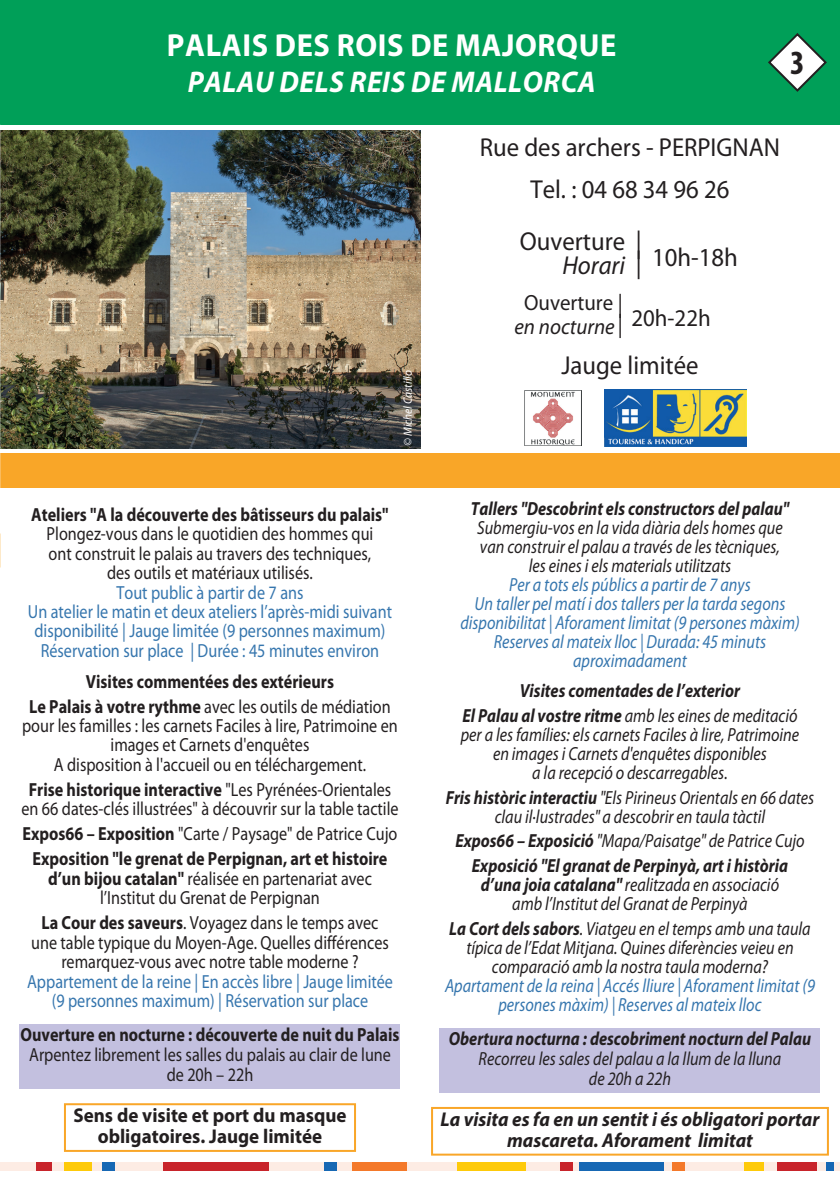
<style>
.page{position:relative;width:840px;height:1191px;background:#fff}
.page>*{position:absolute;margin:0;border:0;box-sizing:border-box;transform-origin:0 0}
.t1{font:700 condensed 34px "Myriad Pro";color:#231f20}
.t2{font:700 32px "Myriad Pro";letter-spacing:.02em;color:#fff;scale:.95 1}
.t3{font:italic 700 30px "Myriad Pro";letter-spacing:.02em;color:#fff;scale:.95 1}
.t4{font:26px/42px "Myriad Pro";color:#231f20;text-align:center;scale:.95 1}
.t5{font:italic 26px "Myriad Pro";color:#231f20;scale:.95 1}
.t6{font:24px "Myriad Pro";color:#231f20;scale:.95 1}
.t7{font:italic 22px "Myriad Pro";color:#231f20;scale:.95 1}
.t8{font:22px "Myriad Pro";color:#231f20;scale:.95 1}
.t9{font:italic 700 20px/21px "Myriad Pro";color:#231f20;text-align:center;scale:.95 1}
.t10{font:700 20px/21px "Myriad Pro";color:#231f20;text-align:center;scale:.95 1}
.t11{font:19px/19.4px "Myriad Pro";color:#231f20;text-align:center;scale:.85 1}
.t12{font:italic 19px/19px "Myriad Pro";color:#231f20;text-align:center;scale:.85 1}
.t13{font:italic 19px/19px "Myriad Pro";color:#3676ae;text-align:center;scale:.85 1}
.t14{font:700 19px/25px "Myriad Pro";color:#231f20;text-align:center;scale:.85 1}
.t15{font:19px/19.4px "Myriad Pro";color:#3676ae;text-align:center;scale:.85 1}
.t16{font:italic 700 19px/24.6px "Myriad Pro";color:#231f20;text-align:center;scale:.85 1}
.t17{font:italic 12px "Myriad Pro";color:#fff;scale:.95 1}
.s1{font-size:28.6px}
.s2{font-style:normal;font-size:28.6px}
.s3{font-size:24.2px}
.s4{font-style:normal;font-size:24.2px}
.s5{font-weight:400}
.s6{font-weight:700}
</style>
<div class="page">
<div style="left:439px;top:1027px;width:380px;height:25px;background:#c3c0df"></div>
<div style="left:439px;top:1047px;width:380px;height:25px;background:#c3c0df"></div>
<div style="left:439px;top:1067px;width:380px;height:25px;background:#c3c0df"></div>
<div style="left:431px;top:1107px;width:397px;height:48px;border:2px solid #f9a628"></div>
<div style="left:20px;top:1024px;width:380px;height:24px;background:#c3c0df"></div>
<div style="left:20px;top:1044px;width:380px;height:24px;background:#c3c0df"></div>
<div style="left:20px;top:1064px;width:380px;height:24px;background:#c3c0df"></div>
<div style="left:64px;top:1103px;width:292px;height:48px;border:2px solid #f9a628"></div>
<div style="left:0;top:454px;width:839px;height:34px;background:#f9a628"></div>
<img style="left:604px;top:390px;width:142px;height:56px">
<img style="left:524px;top:390px;width:57px;height:56px">
<img style="left:0;top:130px;width:420px;height:318px">
<div style="left:0;top:0;width:839px;height:125px;background:#009f58"></div>
<svg style="left:768px;top:33px;width:59px;height:59px"></svg>
<div style="left:0;top:1162px;width:839px;height:9px;background:#fdece4"></div>
<div style="left:324px;top:1162px;width:13px;height:9px;background:#1768b4"></div>
<div style="left:162px;top:1162px;width:106px;height:9px;background:#c8242b"></div>
<div style="left:103px;top:1162px;width:12px;height:9px;background:#1768b4"></div>
<div style="left:65px;top:1162px;width:27px;height:9px;background:#feca0a"></div>
<div style="left:36px;top:1162px;width:16px;height:9px;background:#c8242b"></div>
<div style="left:351px;top:1162px;width:55px;height:9px;background:#f4792a"></div>
<div style="left:457px;top:1162px;width:68px;height:9px;background:#feca0a"></div>
<div style="left:560px;top:1162px;width:12px;height:9px;background:#c8242b"></div>
<div style="left:578px;top:1162px;width:85px;height:9px;background:#1768b4"></div>
<div style="left:671px;top:1162px;width:13px;height:9px;background:#f4792a"></div>
<div style="left:743px;top:1162px;width:20px;height:9px;background:#feca0a"></div>
<div style="left:777px;top:1162px;width:39px;height:9px;background:#c8242b"></div>
<div style="left:825px;top:1162px;width:8px;height:9px;background:#1768b4"></div>
<h2 class="t2" style="left:167px;top:28px;width:474px">PALAIS DES ROIS DE MAJORQUE</h2>
<h3 class="t3" style="left:188px;top:66px;width:430px">PALAU DELS REIS DE MALLORCA</h3>
<h1 class="t1" style="left:789px;top:44px;width:16px">3</h1>
<p class="t17" style="left:401px;top:446px;width:81px;rotate:-90deg">© Michel Castillo</p>
<h3 class="t4" style="left:479px;top:126px;width:317px">Rue des archers - PERPIGNAN<br>Tel. : 04 68 34 96 26</h3>
<h3 class="t4" style="left:519px;top:221px;width:129px">Ouverture <span class="s1">|</span></h3>
<h3 class="t5" style="left:562px;top:251px;width:85px">Horari <span class="s2">|</span></h3>
<h3 class="t4" style="left:651px;top:237px;width:92px">10h-18h</h3>
<p class="t8" style="left:524px;top:291px;width:105px">Ouverture <span class="s3">|</span></p>
<p class="t6" style="left:631px;top:305px;width:85px">20h-22h</p>
<p class="t7" style="left:514px;top:315px;width:115px">en nocturne <span class="s4">|</span></p>
<h3 class="t4" style="left:561px;top:345px;width:146px">Jauge limitée</h3>
<p class="t14" style="left:31px;top:502px;width:422px">Ateliers "A la découverte des bâtisseurs du palais"</p>
<p class="t11" style="left:47px;top:524px;width:385px">Plongez-vous dans le quotidien des hommes qui ont construit le palais au travers des techniques, des outils et matériaux utilisés.</p>
<p class="t15" style="left:28px;top:583px;width:429px">Tout public à partir de 7 ans<br>Un atelier le matin et deux ateliers l’après-midi suivant disponibilité | Jauge limitée (9 personnes maximum)<br>Réservation sur place | Durée : 45 minutes environ</p>
<p class="t14" style="left:29px;top:669px;width:426px">Visites commentées des extérieurs<br>Le Palais à votre rythme <span class="s5">avec les outils de médiation</span></p>
<p class="t11" style="left:22px;top:716px;width:443px">pour les familles : les carnets Faciles à lire, Patrimoine en images et Carnets d'enquêtes<br>A disposition à l'accueil ou en téléchargement.</p>
<p class="t11" style="left:21px;top:780px;width:445px"><span class="s6">Frise historique interactive</span> "Les Pyrénées-Orientales en 66 dates-clés illustrées" à découvrir sur la table tactile</p>
<p class="t14" style="left:23px;top:821px;width:442px">Expos66 – Exposition <span class="s5">"Carte / Paysage" de Patrice Cujo<br></span>Exposition "le grenat de Perpignan, art et histoire</p>
<p class="t11" style="left:48px;top:869px;width:382px"><span class="s6">d’un bijou catalan"</span> réalisée en partenariat avec l’Institut du Grenat de Perpignan</p>
<p class="t11" style="left:31px;top:913px;width:422px"><span class="s6">La Cour des saveurs</span>. Voyagez dans le temps avec une table typique du Moyen-Age. Quelles différences remarquez-vous avec notre table moderne ?</p>
<p class="t15" style="left:27px;top:972px;width:432px">Appartement de la reine | En accès libre | Jauge limitée (9 personnes maximum) | Réservation sur place</p>
<p class="t14" style="left:20px;top:1022px;width:447px">Ouverture en nocturne : découverte de nuit du Palais</p>
<p class="t11" style="left:29px;top:1045px;width:427px;line-height:20px">Arpentez librement les salles du palais au clair de lune de 20h – 22h</p>
<p class="t10" style="left:73px;top:1105px;width:289px">Sens de visite et port du masque obligatoires. Jauge limitée</p>
<p class="t16" style="left:470px;top:496px;width:375px">Tallers "Descobrint els constructors del palau"</p>
<p class="t12" style="left:477px;top:518px;width:360px">Submergiu-vos en la vida diària dels homes que van construir el palau a través de les tècniques, les eines i els materials utilitzats</p>
<p class="t13" style="left:460px;top:575px;width:400px">Per a tots els públics a partir de 7 anys<br>Un taller pel matí i dos tallers per la tarda segons disponibilitat | Aforament limitat (9 persones màxim)<br>Reserves al mateix lloc | Durada: 45 minuts aproximadament</p>
<p class="t16" style="left:462px;top:679px;width:395px">Visites comentades de l’exterior<br>El Palau al vostre ritme <span class="s5">amb les eines de meditació</span></p>
<p class="t12" style="left:460px;top:725px;width:399px">per a les famílies: els carnets Faciles à lire, Patrimoine en images i Carnets d'enquêtes disponibles<br>a la recepció o descarregables.</p>
<p class="t12" style="left:445px;top:788px;width:435px"><span class="s6">Fris històric interactiu</span> "Els Pirineus Orientals en 66 dates clau il·lustrades" a descobrir en taula tàctil</p>
<p class="t16" style="left:455px;top:829px;width:412px">Expos66 – Exposició <span class="s5">"Mapa/Paisatge" de Patrice Cujo<br></span>Exposició "El granat de Perpinyà, art i història</p>
<p class="t12" style="left:480px;top:875px;width:352px"><span class="s6">d’una joia catalana"</span> realitzada en associació amb l’Institut del Granat de Perpinyà</p>
<p class="t12" style="left:449px;top:919px;width:426px"><span class="s6">La Cort dels sabors</span>. Viatgeu en el temps amb una taula típica de l’Edat Mitjana. Quines diferències veieu en comparació amb la nostra taula moderna?</p>
<p class="t13" style="left:445px;top:976px;width:436px">Apartament de la reina | Accés lliure | Aforament limitat (9 persones màxim) | Reserves al mateix lloc</p>
<p class="t16" style="left:448px;top:1026px;width:427px">Obertura nocturna : descobriment nocturn del Palau</p>
<p class="t12" style="left:478px;top:1048px;width:357px;line-height:20px">Recorreu les sales del palau a la llum de la lluna de 20h a 22h</p>
<p class="t9" style="left:440px;top:1108px;width:400px">La visita es fa en un sentit i és obligatori portar mascareta. Aforament limitat</p>
</div>
